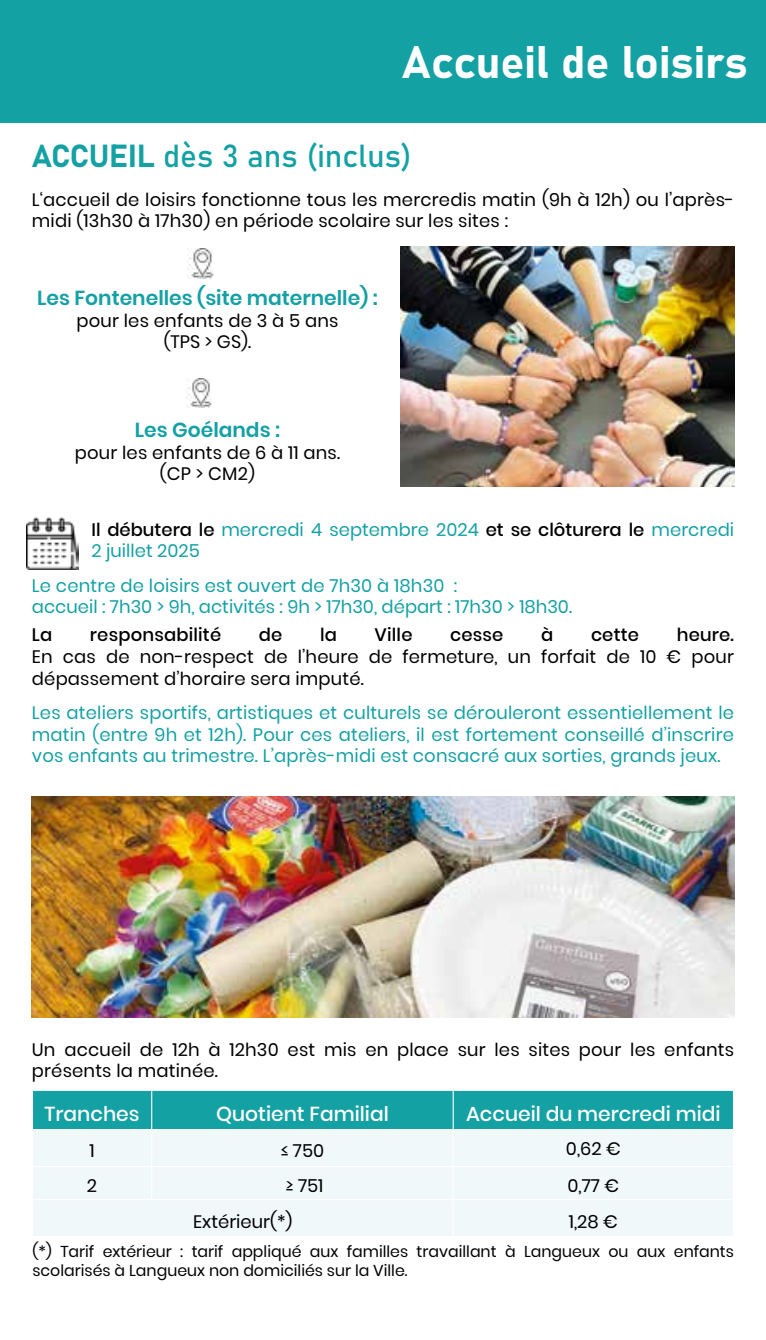
<style>
.page{position:relative;width:766px;height:1340px;background:#fff}
.page>*{position:absolute;margin:0;border:0;box-sizing:border-box;transform-origin:0 0}
.t1{font:45px "Bahnschrift";color:#fff}
.t2{font:31.5px "Bahnschrift";color:#14a1a4}
.t3{font:500 20.25px "Poppins";color:#fff}
.t4{font:600 20.25px "Poppins";color:#14a1a4}
.t5{font:18px/21.6px "Poppins";letter-spacing:.01em;color:#000}
.t6{font:18px/21.6px "Poppins";color:#14a1a4}
.t7{font:500 18px "Poppins";letter-spacing:.01em;color:#000}
.t8{font:15.75px/18.9px "Poppins";color:#000}
.s1{font-weight:500;color:#000}
</style>
<div class="page">
<div style="left:0;top:0;width:765px;height:122px;background:#14a1a4"></div>
<div style="left:33px;top:1090px;width:699px;height:38px;background:#14a1a4"></div>
<div style="left:33px;top:1130px;width:699px;height:105px;background:#f0f8f9"></div>
<hr style="left:151px;top:1090px;width:1px;height:38px;background:#fff">
<hr style="left:452px;top:1090px;width:1px;height:38px;background:#fff">
<hr style="left:151px;top:1130px;width:1px;height:35px;background:#fff">
<hr style="left:452px;top:1130px;width:1px;height:35px;background:#fff">
<hr style="left:32px;top:1165px;width:120px;height:1px;background:#fff">
<hr style="left:152px;top:1165px;width:301px;height:1px;background:#fff">
<hr style="left:151px;top:1166px;width:1px;height:32px;background:#fff">
<hr style="left:453px;top:1165px;width:280px;height:1px;background:#fff">
<hr style="left:452px;top:1166px;width:1px;height:32px;background:#fff">
<hr style="left:32px;top:1198px;width:120px;height:2px;background:#fff">
<hr style="left:152px;top:1198px;width:301px;height:2px;background:#fff">
<hr style="left:453px;top:1198px;width:280px;height:2px;background:#fff">
<hr style="left:452px;top:1200px;width:1px;height:35px;background:#fff">
<img style="left:188px;top:249px;width:26px;height:29px">
<img style="left:188px;top:378px;width:24px;height:29px">
<img style="left:400px;top:246px;width:333px;height:240px">
<img style="left:32px;top:796px;width:701px;height:221px">
<img style="left:27px;top:517px;width:52px;height:52px">
<h1 class="t1" style="left:402px;top:28px;width:347px">Accueil de loisirs</h1>
<h2 class="t2" style="left:32px;top:132px;width:381px">ACCUEIL dès 3 ans (inclus)</h2>
<p class="t5" style="left:32px;top:188px;width:703px">L‘accueil de loisirs fonctionne tous les mercredis matin (9h à 12h) ou l’après&shy;midi (13h30 à 17h30) en période scolaire sur les sites :</p>
<p class="t4" style="left:37px;top:286px;width:342px">Les Fontenelles (site maternelle) :</p>
<p class="t5" style="left:76px;top:309px;width:263px;text-align:center">pour les enfants de 3 à 5 ans (TPS &gt; GS).</p>
<p class="t4" style="left:135px;top:418px;width:146px">Les Goélands :</p>
<p class="t5" style="left:75px;top:442px;width:267px;text-align:center">pour les enfants de 6 à 11 ans. (CP &gt; CM2)</p>
<p class="t6" style="left:91px;top:519px;width:644px"><span class="s1">Il débutera le</span> mercredi 4 septembre 2024 <span class="s1">et se clôturera le</span> mercredi<br>2 juillet 2025</p>
<p class="t6" style="left:32px;top:574px;width:541px">Le centre de loisirs est ouvert de 7h30 à 18h30 :<br>accueil : 7h30 &gt; 9h, activités : 9h &gt; 17h30, départ : 17h30 &gt; 18h30.</p>
<p class="t7" style="left:32px;top:624px;width:22px">La</p>
<p class="t7" style="left:90px;top:624px;width:133px">responsabilité</p>
<p class="t7" style="left:259px;top:624px;width:25px">de</p>
<p class="t7" style="left:320px;top:624px;width:18px">la</p>
<p class="t7" style="left:374px;top:624px;width:39px">Ville</p>
<p class="t7" style="left:450px;top:624px;width:55px">cesse</p>
<p class="t7" style="left:541px;top:624px;width:14px">à</p>
<p class="t7" style="left:591px;top:624px;width:50px">cette</p>
<p class="t7" style="left:676px;top:624px;width:59px">heure.</p>
<p class="t5" style="left:32px;top:646px;width:703px">En cas de non-respect de l’heure de fermeture, un forfait de 10 € pour dépassement d’horaire sera imputé.</p>
<p class="t6" style="left:32px;top:702px;width:703px;text-align:justify">Les ateliers sportifs, artistiques et culturels se dérouleront essentiellement le matin (entre 9h et 12h). Pour ces ateliers, il est fortement conseillé d’inscrire vos enfants au trimestre. L’après-midi est consacré aux sorties, grands jeux.</p>
<p class="t5" style="left:32px;top:1038px;width:703px">Un accueil de 12h à 12h30 est mis en place sur les sites pour les enfants présents la matinée.</p>
<p class="t3" style="left:45px;top:1101px;width:96px">Tranches</p>
<p class="t3" style="left:216px;top:1101px;width:174px">Quotient Familial</p>
<p class="t3" style="left:466px;top:1101px;width:256px">Accueil du mercredi midi</p>
<p class="t5" style="left:89px;top:1140px;width:7px">1</p>
<p class="t5" style="left:281px;top:1140px;width:45px">≤ 750</p>
<p class="t5" style="left:565px;top:1137px;width:56px">0,62 €</p>
<p class="t5" style="left:87px;top:1175px;width:12px">2</p>
<p class="t5" style="left:286px;top:1175px;width:39px">≥ 751</p>
<p class="t5" style="left:567px;top:1174px;width:53px">0,77 €</p>
<p class="t5" style="left:193px;top:1210px;width:101px">Extérieur(*)</p>
<p class="t5" style="left:568px;top:1210px;width:50px">1,28 €</p>
<p class="t8" style="left:32px;top:1241px;width:703px">(*) Tarif extérieur : tarif appliqué aux familles travaillant à Langueux ou aux enfants scolarisés à Langueux non domiciliés sur la Ville.</p>
</div>
